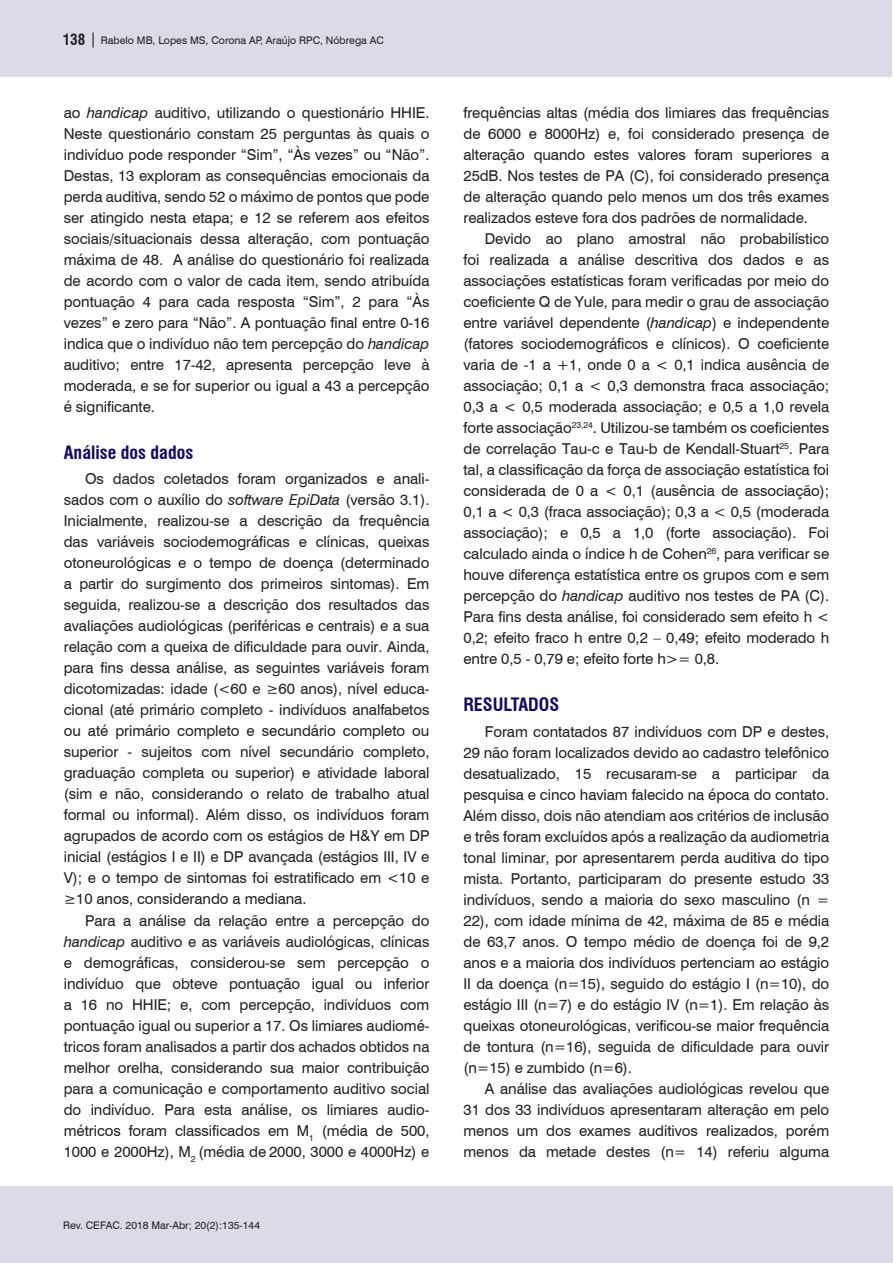
<style>
.page{position:relative;width:893px;height:1263px;background:#fff}
.page>*{position:absolute;margin:0;border:0;box-sizing:border-box;transform-origin:0 0}
.Nivel_2{font:700 condensed 18px "Swiss 721 BT";color:#18085f}
.Nivel_1{font:700 condensed 18px "Swiss 721 BT";color:#18085f}
.Corpo_do_texto{font:15px/21px "Swiss 721 BT";letter-spacing:-.005em;color:#231f20;text-align:justify}
.t1{font:10.5px "Swiss 721 BT";color:#231f20}
.s1{font-weight:700;font-stretch:condensed;font-size:15px}
.s2{font-size:15px}
.s3{font-style:italic}
</style>
<div class="page">
<div style="left:0;top:1186px;width:892px;height:77px;background:#dcdae7"></div>
<div style="left:0;top:0;width:892px;height:77px;background:#dcdae7"></div>
<p class="t1" style="left:63px;top:33px;width:323px"><span class="s1">138</span> <span class="s2">|</span> Rabelo MB, Lopes MS, Corona AP, Araújo RPC, Nóbrega AC</p>
<p class="Corpo_do_texto" style="left:64px;top:101px;width:367px">ao <span class="s3">handicap</span> auditivo, utilizando o questionário HHIE.<br>Neste questionário constam 25 perguntas às quais o indivíduo pode responder “Sim”, “Às vezes” ou “Não”.<br>Destas, 13 exploram as consequências emocionais da perda auditiva, sendo 52 o máximo de pontos que pode ser atingido nesta etapa; e 12 se referem aos efeitos sociais/situacionais dessa alteração, com pontuação máxima de 48. A análise do questionário foi realizada de acordo com o valor de cada item, sendo atribuída pontuação 4 para cada resposta “Sim”, 2 para “Às vezes” e zero para “Não”. A pontuação final entre 0-16 indica que o indivíduo não tem percepção do <span class="s3">handicap </span>auditivo; entre 17-42, apresenta percepção leve à moderada, e se for superior ou igual a 43 a percepção é significante.</p>
<p class="Nivel_2" style="left:64px;top:442px;width:131px">Análise dos dados</p>
<p class="Corpo_do_texto" style="left:64px;top:468px;width:367px;text-indent:21px">Os dados coletados foram organizados e anali&shy;sados com o auxílio do <span class="s3">software EpiData</span> (versão 3.1).<br>Inicialmente, realizou-se a descrição da frequência das variáveis sociodemográficas e clínicas, queixas otoneurológicas e o tempo de doença (determinado a partir do surgimento dos primeiros sintomas). Em seguida, realizou-se a descrição dos resultados das avaliações audiológicas (periféricas e centrais) e a sua relação com a queixa de dificuldade para ouvir. Ainda, para fins dessa análise, as seguintes variáveis foram dicotomizadas: idade (&lt;60 e ≥60 anos), nível educa&shy;cional (até primário completo - indivíduos analfabetos ou até primário completo e secundário completo ou superior - sujeitos com nível secundário completo, graduação completa ou superior) e atividade laboral (sim e não, considerando o relato de trabalho atual formal ou informal). Além disso, os indivíduos foram agrupados de acordo com os estágios de H&amp;Y em DP inicial (estágios I e II) e DP avançada (estágios III, IV e V); e o tempo de sintomas foi estratificado em &lt;10 e ≥10 anos, considerando a mediana.</p>
<p class="Corpo_do_texto" style="left:64px;top:909px;width:367px;text-indent:21px">Para a análise da relação entre a percepção do <span class="s3">handicap</span> auditivo e as variáveis audiológicas, clínicas e demográficas, considerou-se sem percepção o indivíduo que obteve pontuação igual ou inferior a 16 no HHIE; e, com percepção, indivíduos com pontuação igual ou superior a 17. Os limiares audiomé&shy;tricos foram analisados a partir dos achados obtidos na melhor orelha, considerando sua maior contribuição para a comunicação e comportamento auditivo social do indivíduo. Para esta análise, os limiares audio&shy;métricos foram classificados em M<sub>1</sub> (média de 500, 1000 e 2000Hz), M<sub>2</sub> (média de 2000, 3000 e 4000Hz) e</p>
<p class="t1" style="left:63px;top:1218px;width:199px">Rev. CEFAC. 2018 Mar-Abr; 20(2):135-144</p>
<p class="Corpo_do_texto" style="left:463px;top:101px;width:367px">frequências altas (média dos limiares das frequências de 6000 e 8000Hz) e, foi considerado presença de alteração quando estes valores foram superiores a 25dB. Nos testes de PA (C), foi considerado presença de alteração quando pelo menos um dos três exames realizados esteve fora dos padrões de normalidade.</p>
<p class="Corpo_do_texto" style="left:463px;top:227px;width:367px;text-indent:21px">Devido ao plano amostral não probabilístico foi realizada a análise descritiva dos dados e as associações estatísticas foram verificadas por meio do coeficiente Q de Yule, para medir o grau de associação entre variável dependente (<span class="s3">handicap</span>) e independente (fatores sociodemográficos e clínicos). O coeficiente varia de -1 a +1, onde 0 a &lt; 0,1 indica ausência de associação; 0,1 a &lt; 0,3 demonstra fraca associação; 0,3 a &lt; 0,5 moderada associação; e 0,5 a 1,0 revela forte associação<sup>23,24</sup>. Utilizou-se também os coeficientes de correlação Tau-c e Tau-b de Kendall-Stuart<sup>25</sup>. Para tal, a classificação da força de associação estatística foi considerada de 0 a &lt; 0,1 (ausência de associação); 0,1 a &lt; 0,3 (fraca associação); 0,3 a &lt; 0,5 (moderada associação); e 0,5 a 1,0 (forte associação). Foi calculado ainda o índice h de Cohen<sup>26</sup>, para verificar se houve diferença estatística entre os grupos com e sem percepção do <span class="s3">handicap</span> auditivo nos testes de PA (C).<br>Para fins desta análise, foi considerado sem efeito h &lt; 0,2; efeito fraco h entre 0,2 – 0,49; efeito moderado h entre 0,5 - 0,79 e; efeito forte h&gt;= 0,8.</p>
<p class="Nivel_1" style="left:463px;top:694px;width:97px">RESULTADOS</p>
<p class="Corpo_do_texto" style="left:463px;top:720px;width:367px;text-indent:21px">Foram contatados 87 indivíduos com DP e destes, 29 não foram localizados devido ao cadastro telefônico desatualizado, 15 recusaram-se a participar da pesquisa e cinco haviam falecido na época do contato.<br>Além disso, dois não atendiam aos critérios de inclusão e três foram excluídos após a realização da audiometria tonal liminar, por apresentarem perda auditiva do tipo mista. Portanto, participaram do presente estudo 33 indivíduos, sendo a maioria do sexo masculino (n = 22), com idade mínima de 42, máxima de 85 e média de 63,7 anos. O tempo médio de doença foi de 9,2 anos e a maioria dos indivíduos pertenciam ao estágio II da doença (n=15), seguido do estágio I (n=10), do estágio III (n=7) e do estágio IV (n=1). Em relação às queixas otoneurológicas, verificou-se maior frequência de tontura (n=16), seguida de dificuldade para ouvir (n=15) e zumbido (n=6).</p>
<p class="Corpo_do_texto" style="left:463px;top:1077px;width:367px;text-indent:21px">A análise das avaliações audiológicas revelou que 31 dos 33 indivíduos apresentaram alteração em pelo menos um dos exames auditivos realizados, porém menos da metade destes (n= 14) referiu alguma</p>
</div>
